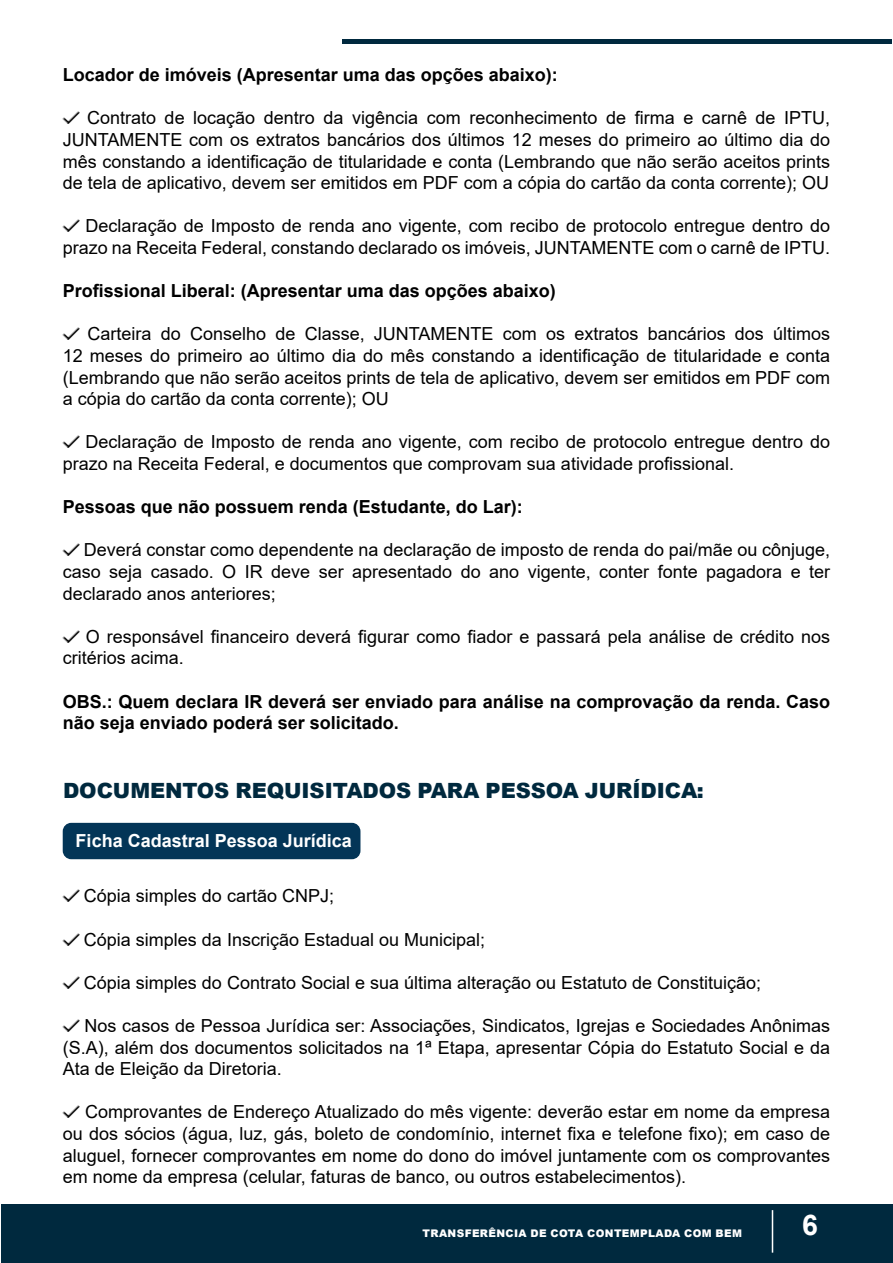
<style>
.page{position:relative;width:893px;height:1263px;background:#fff}
.page>*{position:absolute;margin:0;border:0;box-sizing:border-box;transform-origin:0 0}
.t1{font:700 28.5px "Arial";color:#fff}
.t2{font:900 21px "Arial";letter-spacing:-.005em;color:#00293e}
.t3{font:18px/21.6px "Arial";color:#000;text-align:justify}
.t4{font:700 18px/21.6px "Arial";color:#000}
.t5{font:700 18px "Arial";color:#fff}
.t6{font:900 10.5px "Arial";letter-spacing:.035em;color:#fff}
</style>
<div class="page">
<div style="left:1px;top:1204px;width:891px;height:58px;background:#00293e"></div>
<hr style="left:342px;top:40px;width:550px;height:4px;background:#00293e">
<hr style="left:772px;top:1210px;width:1px;height:42px;background:#fff">
<div style="left:63px;top:823px;width:297px;height:36px;background:#033557;border-radius:9px"></div>
<p class="t4" style="left:63px;top:64px;width:497px">Locador de imóveis (Apresentar uma das opções abaixo):</p>
<p class="t3" style="left:63px;top:107px;width:769px;text-indent:24px">Contrato de locação dentro da vigência com reconhecimento de firma e carnê de IPTU, JUNTAMENTE com os extratos bancários dos últimos 12 meses do primeiro ao último dia do mês constando a identificação de titularidade e conta (Lembrando que não serão aceitos prints de tela de aplicativo, devem ser emitidos em PDF com a cópia do cartão da conta corrente); OU</p>
<p class="t3" style="left:63px;top:215px;width:769px;text-align:right">Declaração de Imposto de renda ano vigente, com recibo de protocolo entregue dentro do prazo na Receita Federal, constando declarado os imóveis, JUNTAMENTE com o carnê de IPTU.</p>
<p class="t4" style="left:63px;top:280px;width:495px">Profissional Liberal: (Apresentar uma das opções abaixo)</p>
<p class="t3" style="left:63px;top:323px;width:769px;text-indent:25px">Carteira do Conselho de Classe, JUNTAMENTE com os extratos bancários dos últimos 12 meses do primeiro ao último dia do mês constando a identificação de titularidade e conta (Lembrando que não serão aceitos prints de tela de aplicativo, devem ser emitidos em PDF com a cópia do cartão da conta corrente); OU</p>
<p class="t3" style="left:63px;top:431px;width:769px;text-indent:23px">Declaração de Imposto de renda ano vigente, com recibo de protocolo entregue dentro do prazo na Receita Federal, e documentos que comprovam sua atividade profissional.</p>
<p class="t4" style="left:63px;top:496px;width:462px">Pessoas que não possuem renda (Estudante, do Lar):</p>
<p class="t3" style="left:63px;top:539px;width:769px;text-indent:21px">Deverá constar como dependente na declaração de imposto de renda do pai/mãe ou cônjuge, caso seja casado. O IR deve ser apresentado do ano vigente, conter fonte pagadora e ter declarado anos anteriores;</p>
<p class="t3" style="left:63px;top:626px;width:769px;text-indent:23px">O responsável financeiro deverá figurar como fiador e passará pela análise de crédito nos critérios acima.</p>
<p class="t4" style="left:63px;top:691px;width:769px">OBS.: Quem declara IR deverá ser enviado para análise na comprovação da renda. Caso não seja enviado poderá ser solicitado.</p>
<p class="t2" style="left:63px;top:775px;width:642px">DOCUMENTOS REQUISITADOS PARA PESSOA JURÍDICA:</p>
<p class="t5" style="left:76px;top:828px;width:278px">Ficha Cadastral Pessoa Jurídica</p>
<p class="t3" style="left:84px;top:885px;width:252px">Cópia simples do cartão CNPJ;</p>
<p class="t3" style="left:84px;top:928px;width:403px">Cópia simples da Inscrição Estadual ou Municipal;</p>
<p class="t3" style="left:84px;top:971px;width:679px">Cópia simples do Contrato Social e sua última alteração ou Estatuto de Constituição;</p>
<p class="t3" style="left:63px;top:1015px;width:769px;text-indent:22px">Nos casos de Pessoa Jurídica ser: Associações, Sindicatos, Igrejas e Sociedades Anônimas (S.A), além dos documentos solicitados na 1ª Etapa, apresentar Cópia do Estatuto Social e da Ata de Eleição da Diretoria.</p>
<p class="t3" style="left:63px;top:1101px;width:769px;text-indent:22px">Comprovantes de Endereço Atualizado do mês vigente: deverão estar em nome da empresa ou dos sócios (água, luz, gás, boleto de condomínio, internet fixa e telefone fixo); em caso de aluguel, fornecer comprovantes em nome do dono do imóvel juntamente com os comprovantes em nome da empresa (celular, faturas de banco, ou outros estabelecimentos).</p>
<p class="t6" style="left:423px;top:1225px;width:321px">TRANSFERÊNCIA DE COTA CONTEMPLADA COM BEM</p>
<h1 class="t1" style="left:802px;top:1205px;width:17px">6</h1>
</div>
